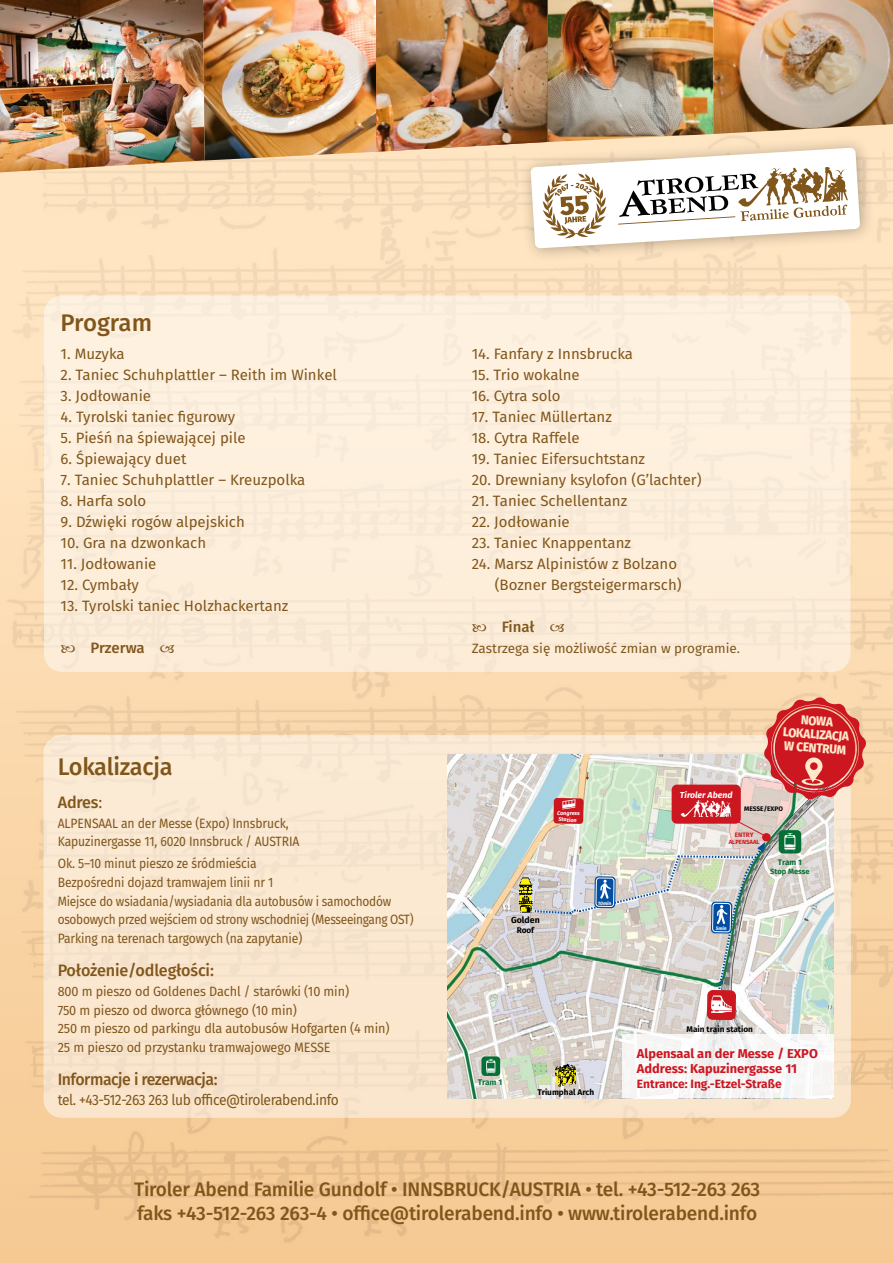
<style>
.page{position:relative;width:893px;height:1263px;background:#fff}
.page>*{position:absolute;margin:0;border:0;box-sizing:border-box;transform-origin:0 0}
.t1{font:500 24px "Fira Sans";letter-spacing:-.01em;color:#80561b}
.t2{font:500 19.5px/23.4px "Fira Sans";letter-spacing:-.01em;color:#80561b}
.t3{font:500 16.5px "Fira Sans";letter-spacing:-.03em;color:#80561b;scale:.96 1}
.t4{font:500 16.5px "Fira Sans";letter-spacing:-.01em;color:#80561b}
.t5{font:500 16.5px "Fira Sans";letter-spacing:-.03em;color:#80561b}
.t6{font:15px/21px "Fira Sans";color:#80561b}
.t7{font:15px "Fira Sans";letter-spacing:-.03em;color:#80561b;scale:.92 1}
.t8{font:500 15px "Fira Sans";letter-spacing:-.01em;color:#80561b}
.t9{font:13.5px/18.8px "Fira Sans";letter-spacing:-.01em;color:#80561b;scale:.9 1}
.t10{font:13.5px/18.8px "Fira Sans";letter-spacing:-.01em;color:#80561b;scale:.94 1}
.t11{font:13.5px "Fira Sans";letter-spacing:-.01em;color:#80561b}
.t12{font:700 12.9px/15.5px "Fira Sans";color:#cc1721}
.t13{font:800 12.75px/13.5px "Fira Sans";color:#ffe9ca;text-align:center;scale:.92 1}
.t14{font:700 12px "Fira Sans";color:#cc1721}
.t15{font:700 8.85px "Fira Sans";color:#000}
.t16{font:italic 700 8.7px "Fira Sans";color:#fff}
.t17{font:700 8.25px "Fira Sans";color:#000}
.t18{font:700 8.25px "Fira Sans";color:#057035}
.t19{font:700 8.1px "Fira Sans";color:#057035}
.t20{font:700 7.5px "Fira Sans";color:#057035}
.t21{font:700 6.6px "Fira Sans";color:#000}
.t22{font:700 6.45px "Fira Sans";color:#cc1721}
.t23{font:700 6px "Fira Sans";color:#cc1721}
.t24{font:italic 700 5.55px/6.6px "Fira Sans";color:#fff}
.t25{font:italic 700 4.95px "Fira Sans";color:#fff}
.s1{font-weight:400}
</style>
<div class="page">
<div style="left:44px;top:296px;width:806px;height:376px;background:#fdeedb;border-radius:18px"></div>
<div style="left:44px;top:735px;width:807px;height:383px;background:#fbe7cf;border-radius:18px"></div>
<div style="left:518px;top:135px;width:357px;height:128px;background:#000;opacity:.3"></div>
<img style="left:447px;top:755px;width:386px;height:343px">
<div style="left:622px;top:1034px;width:211px;height:64px;background:#f7f5f5"></div>
<img style="left:554px;top:1061px;width:24px;height:26px">
<img style="left:518px;top:877px;width:1px;height:35px">
<div style="left:481px;top:1056px;width:19px;height:20px;background:#057035;border-radius:4px"></div>
<svg style="left:486px;top:1059px;width:10px;height:15px"></svg>
<div style="left:707px;top:990px;width:29px;height:30px;background:#cc1721;border-radius:6px"></div>
<svg style="left:679px;top:1018px;width:81px;height:22px"></svg>
<svg style="left:519px;top:696px;width:348px;height:317px;background:#d7c3b7"></svg>
<img style="left:860px;top:0;width:33px;height:134px">
<img style="left:0;top:0;width:860px;height:248px">
<img style="left:376px;top:0;width:171px;height:152px">
<h1 class="t1" style="left:61px;top:304px;width:93px">Program</h1>
<p class="t6" style="left:61px;top:343px;width:66px">1. Muzyka</p>
<p class="t6" style="left:61px;top:364px;width:278px">2. Taniec Schuhplattler – Reith im Winkel</p>
<p class="t6" style="left:61px;top:385px;width:92px">3. Jodłowanie</p>
<p class="t6" style="left:61px;top:406px;width:176px">4. Tyrolski taniec figurowy</p>
<p class="t6" style="left:61px;top:427px;width:187px">5. Pieśń na śpiewającej pile</p>
<p class="t6" style="left:61px;top:448px;width:127px">6. Śpiewający duet</p>
<p class="t6" style="left:61px;top:469px;width:246px">7. Taniec Schuhplattler – Kreuzpolka</p>
<p class="t6" style="left:61px;top:490px;width:87px">8. Harfa solo</p>
<p class="t6" style="left:61px;top:511px;width:186px">9. Dźwięki rogów alpejskich</p>
<p class="t6" style="left:61px;top:532px;width:147px">10. Gra na dzwonkach</p>
<p class="t6" style="left:61px;top:553px;width:97px">11. Jodłowanie</p>
<p class="t6" style="left:61px;top:574px;width:80px">12. Cymbały</p>
<p class="t6" style="left:61px;top:595px;width:229px">13. Tyrolski taniec Holzhackertanz</p>
<p class="t8" style="left:91px;top:636px;width:56px">Przerwa</p>
<h1 class="t1" style="left:58px;top:747px;width:116px">Lokalizacja</h1>
<p class="t5" style="left:58px;top:789px;width:46px">Adres<span class="s1">:</span></p>
<p class="t9" style="left:58px;top:814px;width:270px;line-height:18px">ALPENSAAL an der Messe (Expo) Innsbruck,<br>Kapuzinergasse 11, 6020 Innsbruck / AUSTRIA</p>
<p class="t9" style="left:58px;top:854px;width:397px">Ok. 5–10 minut pieszo ze śródmieścia<br>Bezpośredni dojazd tramwajem linii nr 1<br>Miejsce do wsiadania/wysiadania dla autobusów i samochodów osobowych przed wejściem od strony wschodniej (Messeeingang OST)<br>Parking na terenach targowych (na zapytanie)</p>
<p class="t4" style="left:58px;top:956px;width:158px">Położenie/odległości:</p>
<p class="t10" style="left:58px;top:981px;width:354px">800 m pieszo od Goldenes Dachl / starówki (10 min)<br>750 m pieszo od dworca głównego (10 min)<br>250 m pieszo od parkingu dla autobusów Hofgarten (4 min)<br>25 m pieszo od przystanku tramwajowego MESSE</p>
<p class="t3" style="left:58px;top:1066px;width:168px">Informacje i rezerwacja:</p>
<p class="t7" style="left:58px;top:1088px;width:307px">tel. +43-512-263 263 lub office@tirolerabend.info</p>
<p class="t6" style="left:472px;top:343px;width:163px">14. Fanfary z Innsbrucka</p>
<p class="t6" style="left:472px;top:364px;width:109px">15. Trio wokalne</p>
<p class="t6" style="left:472px;top:385px;width:90px">16. Cytra solo</p>
<p class="t6" style="left:472px;top:406px;width:142px">17. Taniec Müllertanz</p>
<p class="t6" style="left:472px;top:427px;width:109px">18. Cytra Raffele</p>
<p class="t6" style="left:472px;top:448px;width:175px">19. Taniec Eifersuchtstanz</p>
<p class="t6" style="left:472px;top:469px;width:231px">20. Drewniany ksylofon (G’lachter)</p>
<p class="t6" style="left:472px;top:490px;width:157px">21. Taniec Schellentanz</p>
<p class="t6" style="left:472px;top:511px;width:99px">22. Jodłowanie</p>
<p class="t6" style="left:472px;top:532px;width:161px">23. Taniec Knappentanz</p>
<p class="t6" style="left:495px;top:553px;width:189px;text-indent:-23px">24. Marsz Alpinistów z Bolzano (Bozner Bergsteigermarsch)</p>
<p class="t8" style="left:502px;top:615px;width:34px">Finał</p>
<p class="t11" style="left:472px;top:638px;width:270px">Zastrzega się możliwość zmian w programie.</p>
<p class="t16" style="left:680px;top:788px;width:54px">Tiroler Abend</p>
<p class="t13" style="left:785px;top:711px;width:73px;rotate:4deg">NOWA<br>LOKALIZACJA<br>W CENTRUM</p>
<p class="t24" style="left:557px;top:809px;width:24px;rotate:1deg">Congress<br>Station</p>
<p class="t15" style="left:511px;top:912px;width:30px">Golden</p>
<p class="t17" style="left:517px;top:923px;width:19px">Roof</p>
<p class="t25" style="left:598px;top:899px;width:15px;rotate:1deg">10min</p>
<p class="t21" style="left:744px;top:803px;width:40px">MESSE/EXPO</p>
<p class="t22" style="left:735px;top:829px;width:20px">ENTRY</p>
<p class="t23" style="left:729px;top:837px;width:32px">ALPENSAAL</p>
<p class="t25" style="left:716px;top:924px;width:12px;rotate:1deg">5min</p>
<p class="t19" style="left:778px;top:855px;width:25px">Tram 1</p>
<p class="t20" style="left:770px;top:865px;width:41px">Stop Messe</p>
<p class="t18" style="left:478px;top:1075px;width:26px">Tram 1</p>
<p class="t17" style="left:537px;top:1085px;width:58px">Triumphal Arch</p>
<p class="t17" style="left:687px;top:1022px;width:68px">Main train station</p>
<p class="t12" style="left:637px;top:1045px;width:182px">Alpensaal an der Messe / EXPO<br>Address: Kapuzinergasse 11</p>
<p class="t14" style="left:637px;top:1073px;width:146px">Entrance: Ing.-Etzel-Straße</p>
<h2 class="t2" style="left:134px;top:1177px;width:628px">Tiroler Abend Familie Gundolf • INNSBRUCK/AUSTRIA • tel. +43-512-263 263 faks +43-512-263 263-4 • office@tirolerabend.info • www.tirolerabend.info</h2>
</div>
